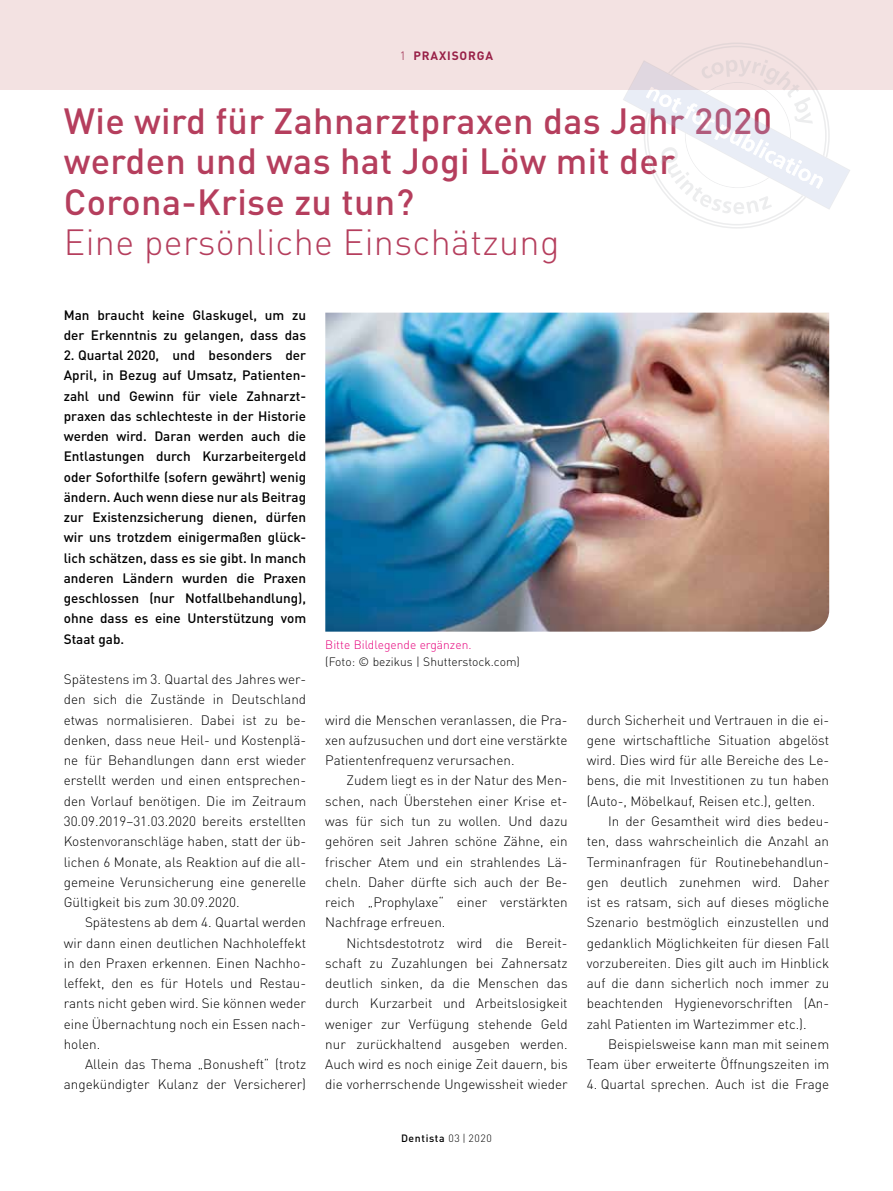
<style>
.page{position:relative;width:893px;height:1191px;background:#fff}
.page>*{position:absolute;margin:0;border:0;box-sizing:border-box;transform-origin:0 0}
.t1{font:500 36px/40.5px "DINOT";letter-spacing:.01em;color:#b53e5d}
.t2{font:300 36px "DINOT";letter-spacing:.01em;color:#b53e5d}
.t3{font:300 13.5px/20.2px "DINOT";color:#000;text-align:justify}
.t4{font:500 13.5px/20.2px "DINOT";color:#000}
.t5{font:300 12px "DINOT";color:#000}
.t6{font:300 12px "DINOT";color:#e6007c}
.t7{font:700 12px "DINOT";letter-spacing:.07em;color:#982047}
.t8{font:500 10.5px "DINOT";letter-spacing:.06em;color:#000}
.s1{font-weight:300}
</style>
<div class="page">
<div style="left:0;top:0;width:893px;height:89px;background:#f3e2e2"></div>
<img style="left:325px;top:313px;width:504px;height:318px">
<svg style="left:623px;top:43px;width:227px;height:186px"></svg>
<p class="t7" style="left:400px;top:48px;width:95px"><span class="s1">1</span> PRAXISORGA</p>
<h1 class="t1" style="left:64px;top:100px;width:710px">Wie wird für Zahnarztpraxen das Jahr 2020 werden und was hat Jogi Löw mit der<br>Corona-Krise zu tun?</h1>
<h1 class="t2" style="left:64px;top:220px;width:497px">Eine persönliche Einschätzung</h1>
<p class="t4" style="left:64px;top:304px;width:244px">Man braucht keine Glaskugel, um zu der Erkenntnis zu gelangen, dass das</p>
<p class="t4" style="left:64px;top:345px;width:244px;text-align:justify">2. Quartal 2020, und besonders der April, in Bezug auf Umsatz, Patienten&shy;zahl und Gewinn für viele Zahnarzt&shy;praxen das schlechteste in der Historie werden wird. Daran werden auch die Entlastungen durch Kurzarbeitergeld oder Soforthilfe (sofern gewährt) wenig ändern. Auch wenn diese nur als Beitrag zur Existenzsicherung dienen, dürfen wir uns trotzdem einigermaßen glück&shy;lich schätzen, dass es sie gibt. In manch anderen Ländern wurden die Praxen geschlossen (nur Notfallbehandlung), ohne dass es eine Unterstützung vom Staat gab.</p>
<p class="t3" style="left:64px;top:669px;width:244px">Spätestens im 3. Quartal des Jahres wer&shy;den sich die Zustände in Deutschland etwas normalisieren. Dabei ist zu be&shy;denken, dass neue Heil- und Kostenplä&shy;ne für Behandlungen dann erst wieder erstellt werden und einen entsprechen&shy;den Vorlauf benötigen. Die im Zeitraum 30.09.2019–31.03.2020 bereits erstellten Kostenvoranschläge haben, statt der üb&shy;lichen 6 Monate, als Reaktion auf die all&shy;gemeine Verunsicherung eine generelle Gültigkeit bis zum 30.09.2020.</p>
<p class="t3" style="left:64px;top:912px;width:244px;text-align:left;text-indent:21px">Spätestens ab dem 4. Quartal werden wir dann einen deutlichen Nachholeffekt in den Praxen erkennen. Einen Nachho&shy;leffekt, den es für Hotels und Restau&shy;rants nicht geben wird. Sie können weder eine Übernachtung noch ein Essen nach&shy;holen.</p>
<p class="t3" style="left:64px;top:1054px;width:244px;text-align:right">Allein das Thema „Bonusheft“ (trotz angekündigter Kulanz der Versicherer)</p>
<p class="t6" style="left:325px;top:637px;width:148px">Bitte Bildlegende ergänzen.</p>
<p class="t5" style="left:325px;top:654px;width:196px">(Foto: © bezikus | Shutterstock.com)</p>
<p class="t3" style="left:325px;top:709px;width:244px">wird die Menschen veranlassen, die Pra&shy;xen aufzusuchen und dort eine verstärkte Patientenfrequenz verursachen.</p>
<p class="t3" style="left:325px;top:770px;width:244px;text-indent:21px">Zudem liegt es in der Natur des Men&shy;schen, nach Überstehen einer Krise et&shy;was für sich tun zu wollen. Und dazu gehören seit Jahren schöne Zähne, ein frischer Atem und ein strahlendes Lä&shy;cheln. Daher dürfte sich auch der Be&shy;reich „Prophylaxe“ einer verstärkten Nachfrage erfreuen.</p>
<p class="t3" style="left:325px;top:932px;width:244px;text-indent:21px">Nichtsdestotrotz wird die Bereit&shy;schaft zu Zuzahlungen bei Zahnersatz deutlich sinken, da die Menschen das durch Kurzarbeit und Arbeitslosigkeit weniger zur Verfügung stehende Geld nur zurückhaltend ausgeben werden.<br>Auch wird es noch einige Zeit dauern, bis die vorherrschende Ungewissheit wieder</p>
<p class="t8" style="left:401px;top:1131px;width:92px">Dentista <span class="s1">03 | 2020</span></p>
<p class="t3" style="left:587px;top:709px;width:244px">durch Sicherheit und Vertrauen in die ei&shy;gene wirtschaftliche Situation abgelöst wird. Dies wird für alle Bereiche des Le&shy;bens, die mit Investitionen zu tun haben (Auto-, Möbelkauf, Reisen etc.), gelten.</p>
<p class="t3" style="left:587px;top:811px;width:244px;text-align:left;text-indent:21px">In der Gesamtheit wird dies bedeu&shy;ten, dass wahrscheinlich die Anzahl an Terminanfragen für Routinebehandlun&shy;gen deutlich zunehmen wird. Daher ist es ratsam, sich auf dieses mögliche Szenario bestmöglich einzustellen und gedanklich Möglichkeiten für diesen Fall vorzubereiten. Dies gilt auch im Hinblick auf die dann sicherlich noch immer zu beachtenden Hygienevorschriften (An&shy;zahl Patienten im Wartezimmer etc.).</p>
<p class="t3" style="left:587px;top:1033px;width:244px;text-align:right">Beispielsweise kann man mit seinem<br>Team über erweiterte Öffnungszeiten im</p>
<p class="t3" style="left:587px;top:1074px;width:244px">4. Quartal sprechen. Auch ist die Frage</p>
</div>
